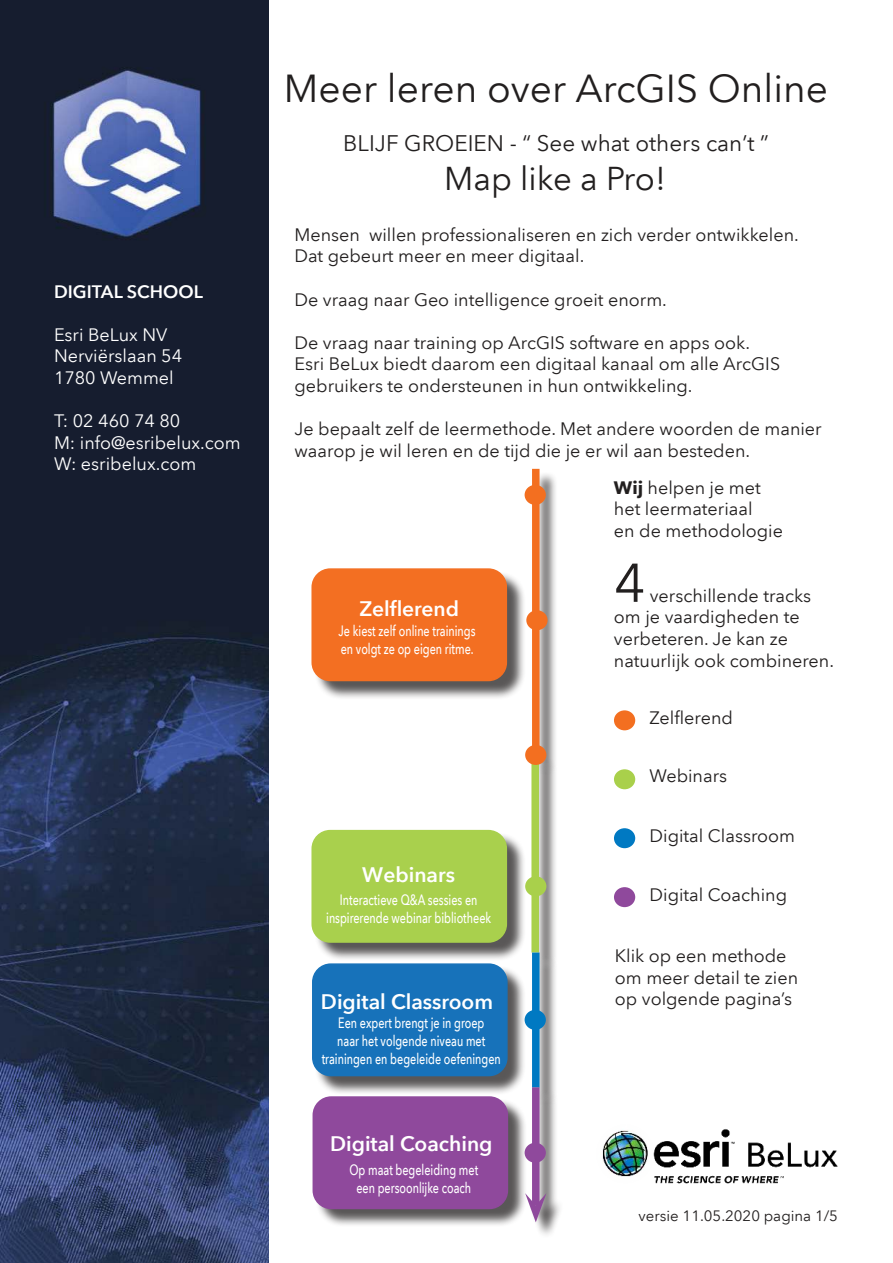
<style>
.page{position:relative;width:893px;height:1263px;background:#fff}
.page>*{position:absolute;margin:0;border:0;box-sizing:border-box;transform-origin:0 0}
.t1{font:54px "Avenir Next LT Pro";color:#221f1f}
.t2{font:39px "Avenir Next LT Pro";color:#221f1f}
.t3{font:33px "Avenir Next LT Pro";color:#221f1f}
.t4{font:22.5px "Avenir Next LT Pro";color:#221f1f}
.t5{font:600 21px "Avenir Next LT Pro";color:#fff}
.t6{font:18px/21.6px "Avenir Next LT Pro";color:#221f1f}
.t7{font:18px/21.6px "Avenir Next LT Pro";color:#fff}
.t8{font:600 18px "Avenir Next LT Pro";color:#fff}
.t9{font:500 15px/18px "Avenir Next LT Pro";color:#fff;text-align:center;scale:.72 1}
.t10{font:15px "Avenir Next LT Pro";color:#221f1f}
.s1{font-weight:700}
</style>
<div class="page">
<img style="left:0;top:0;width:269px;height:1263px">
<div style="left:314px;top:571px;width:212px;height:129px;background:#221f1f;opacity:.75"></div>
<div style="left:312px;top:569px;width:194px;height:111px;background:#f36f22;border-radius:18px"></div>
<div style="left:311px;top:568px;width:196px;height:113px;border:2px solid #f36f22;border-radius:18px"></div>
<div style="left:314px;top:832px;width:212px;height:129px;background:#221f1f;opacity:.75"></div>
<div style="left:312px;top:831px;width:194px;height:111px;background:#a9d04d;border-radius:18px"></div>
<div style="left:311px;top:830px;width:196px;height:113px;border:2px solid #a9d04d;border-radius:18px"></div>
<div style="left:314px;top:966px;width:212px;height:129px;background:#221f1f;opacity:.75"></div>
<div style="left:313px;top:964px;width:194px;height:111px;background:#1772ba;border-radius:18px"></div>
<div style="left:312px;top:963px;width:196px;height:113px;border:2px solid #1772ba;border-radius:18px"></div>
<div style="left:315px;top:1098px;width:212px;height:129px;background:#221f1f;opacity:.75"></div>
<div style="left:313px;top:1097px;width:194px;height:111px;background:#8f499c;border-radius:18px"></div>
<div style="left:313px;top:1096px;width:195px;height:113px;border:2px solid #8f499c;border-radius:18px"></div>
<div style="left:534px;top:471px;width:24px;height:304px;background:#221f1f;opacity:.75"></div>
<div style="left:532px;top:469px;width:7px;height:288px;background:#f36f20"></div>
<div style="left:534px;top:758px;width:23px;height:213px;background:#221f1f;opacity:.75"></div>
<div style="left:531px;top:755px;width:8px;height:197px;background:#a9d04b"></div>
<div style="left:534px;top:955px;width:24px;height:151px;background:#221f1f;opacity:.75"></div>
<div style="left:532px;top:952px;width:7px;height:135px;background:#0079c2"></div>
<div style="left:528px;top:1089px;width:36px;height:151px;background:#221f1f;opacity:.75"></div>
<div style="left:532px;top:1087px;width:7px;height:118px;background:#8f499c"></div>
<svg style="left:525px;top:1193px;width:21px;height:29px"></svg>
<div style="left:525px;top:1143px;width:21px;height:20px;background:#8f499c;border-radius:50%"></div>
<div style="left:525px;top:1010px;width:21px;height:20px;background:#0079c2;border-radius:50%"></div>
<div style="left:525px;top:876px;width:21px;height:20px;background:#a9d04b;border-radius:50%"></div>
<div style="left:525px;top:745px;width:21px;height:20px;background:#f36f20;border-radius:50%"></div>
<div style="left:526px;top:610px;width:22px;height:20px;background:#f36f20;border-radius:50%"></div>
<div style="left:525px;top:485px;width:21px;height:20px;background:#f36f20;border-radius:50%"></div>
<div style="left:614px;top:710px;width:21px;height:20px;background:#f36f20;border-radius:50%"></div>
<div style="left:614px;top:769px;width:21px;height:20px;background:#a9d04b;border-radius:50%"></div>
<div style="left:614px;top:828px;width:21px;height:20px;background:#0079c2;border-radius:50%"></div>
<div style="left:614px;top:887px;width:21px;height:20px;background:#8f499c;border-radius:50%"></div>
<img style="left:602px;top:1129px;width:236px;height:55px">
<p class="t8" style="left:54px;top:284px;width:150px">DIGITAL SCHOOL</p>
<p class="t7" style="left:54px;top:325px;width:130px">Esri BeLux NV<br>Nerviërslaan 54<br>1780 Wemmel</p>
<p class="t7" style="left:54px;top:412px;width:188px">T: 02 460 74 80<br>M: info@esribelux.com<br>W: esribelux.com</p>
<h2 class="t2" style="left:284px;top:72px;width:546px">Meer leren over ArcGIS Online</h2>
<p class="t4" style="left:343px;top:134px;width:427px">BLIJF GROEIEN - “ See what others can’t ”</p>
<h3 class="t3" style="left:444px;top:165px;width:223px">Map like a Pro!</h3>
<p class="t6" style="left:295px;top:225px;width:506px">Mensen willen professionaliseren en zich verder ontwikkelen.<br>Dat gebeurt meer en meer digitaal.</p>
<p class="t6" style="left:295px;top:290px;width:374px">De vraag naar Geo intelligence groeit enorm.</p>
<p class="t6" style="left:295px;top:333px;width:487px">De vraag naar training op ArcGIS software en apps ook.<br>Esri BeLux biedt daarom een digitaal kanaal om alle ArcGIS gebruikers te ondersteunen in hun ontwikkeling.</p>
<p class="t6" style="left:295px;top:420px;width:529px">Je bepaalt zelf de leermethode. Met andere woorden de manier waarop je wil leren en de tijd die je er wil aan besteden.</p>
<p class="t5" style="left:359px;top:595px;width:101px">Zelflerend</p>
<p class="t9" style="left:339px;top:623px;width:192px;text-align:left">Je kiest zelf online trainings en volgt ze op eigen ritme.</p>
<p class="t5" style="left:362px;top:862px;width:94px">Webinars</p>
<p class="t9" style="left:326px;top:891px;width:231px">Interactieve Q&amp;A sessies en inspirerende webinar bibliotheek</p>
<p class="t5" style="left:321px;top:989px;width:174px">Digital Classroom</p>
<p class="t9" style="left:322px;top:1015px;width:250px">Een expert brengt je in groep<br>naar het volgende niveau met trainingen en begeleide oefeningen</p>
<p class="t5" style="left:330px;top:1130px;width:164px">Digital Coaching</p>
<p class="t9" style="left:349px;top:1162px;width:180px">Op maat begeleiding met een persoonlijke coach</p>
<p class="t6" style="left:614px;top:478px;width:171px"><span class="s1">Wij</span> helpen je met het leermateriaal<br>en de methodologie</p>
<h1 class="t1" style="left:614px;top:560px;width:33px">4</h1>
<p class="t6" style="left:614px;top:586px;width:222px;text-indent:36px">verschillende tracks om je vaardigheden te verbeteren. Je kan ze natuurlijk ook combineren.</p>
<p class="t6" style="left:649px;top:707px;width:85px">Zelflerend</p>
<p class="t6" style="left:649px;top:766px;width:79px">Webinars</p>
<p class="t6" style="left:649px;top:826px;width:147px">Digital Classroom</p>
<p class="t6" style="left:649px;top:885px;width:139px">Digital Coaching</p>
<p class="t6" style="left:615px;top:946px;width:185px">Klik op een methode om meer detail te zien op volgende pagina’s</p>
<p class="t10" style="left:639px;top:1209px;width:201px">versie 11.05.2020 pagina 1/5</p>
</div>
